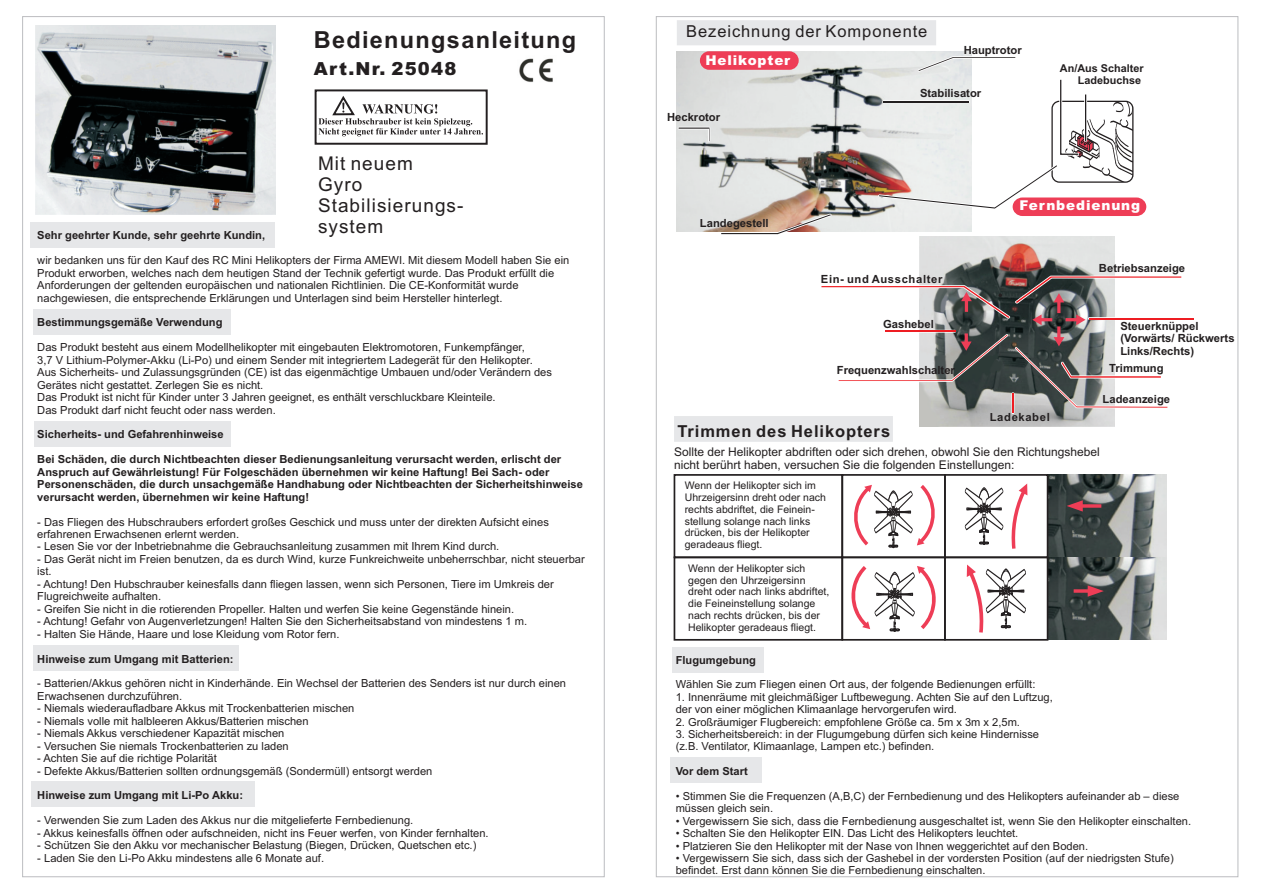
<style>
.page{position:relative;width:1263px;height:893px;background:#fff}
.page>*{position:absolute;margin:0;border:0;box-sizing:border-box;transform-origin:0 0}
.t1{font:700 23.55px "Arial";letter-spacing:.055em;color:#231f20}
.t2{font:18.9px/21.1px "Arial";letter-spacing:.055em;color:#231f20}
.t3{font:900 18px "Arial";letter-spacing:.065em;color:#231f20}
.t4{font:16.5px "Arial";letter-spacing:.055em;color:#231f20}
.t5{font:700 16.5px "Arial";letter-spacing:.055em;color:#231f20}
.t6{font:900 13.5px "Arial";letter-spacing:.065em;color:#fff}
.t7{font:12px/13.4px "Arial";color:#231f20}
.t8{font:700 11.25px/12.6px "Arial";color:#231f20}
.t9{font:700 11.25px "Arial";letter-spacing:.055em;color:#231f20}
.t10{font:11.1px/12.5px "Arial";color:#231f20}
.t11{font:700 11.1px/12.5px "Arial";color:#231f20}
.t12{font:700 10.8px/12.1px "Arial";color:#231f20;text-align:right}
.t13{font:10.5px/11.7px "Arial";color:#231f20}
</style>
<div class="page">
<img style="left:920px;top:236px;width:194px;height:40px">
<img style="left:1048px;top:475px;width:119px;height:165px">
<img style="left:677px;top:51px;width:294px;height:180px">
<div style="left:31px;top:222px;width:244px;height:25px;background:#e6e7e9"></div>
<div style="left:33px;top:309px;width:197px;height:26px;background:#e6e7e9"></div>
<div style="left:34px;top:421px;width:196px;height:25px;background:#e6e7e9"></div>
<div style="left:33px;top:646px;width:205px;height:25px;background:#e6e7e9"></div>
<div style="left:32px;top:782px;width:223px;height:25px;background:#e6e7e9"></div>
<div style="left:672px;top:648px;width:91px;height:25px;background:#e6e7e9"></div>
<div style="left:670px;top:757px;width:91px;height:26px;background:#e6e7e9"></div>
<svg style="left:851px;top:566px;width:85px;height:66px"></svg>
<svg style="left:854px;top:485px;width:81px;height:63px"></svg>
<svg style="left:964px;top:487px;width:39px;height:58px"></svg>
<svg style="left:1011px;top:483px;width:16px;height:66px"></svg>
<svg style="left:967px;top:565px;width:59px;height:68px"></svg>
<div style="left:674px;top:474px;width:169px;height:84px;border:2px solid #231f20"></div>
<div style="left:944px;top:474px;width:104px;height:84px;border:2px solid #231f20"></div>
<div style="left:841px;top:474px;width:105px;height:84px;border:2px solid #231f20"></div>
<div style="left:674px;top:556px;width:169px;height:85px;border:2px solid #231f20"></div>
<div style="left:841px;top:556px;width:105px;height:85px;border:2px solid #231f20"></div>
<div style="left:944px;top:556px;width:104px;height:85px;border:2px solid #231f20"></div>
<svg style="left:1067px;top:500px;width:34px;height:12px"></svg>
<svg style="left:1074px;top:585px;width:30px;height:12px"></svg>
<svg style="left:720px;top:214px;width:111px;height:21px;background:#c7ae9d"></svg>
<svg style="left:918px;top:56px;width:98px;height:16px"></svg>
<svg style="left:678px;top:127px;width:32px;height:15px"></svg>
<div style="left:700px;top:51px;width:99px;height:19px;background:#ee3d56;border-radius:9px"></div>
<svg style="left:878px;top:79px;width:268px;height:137px"></svg>
<div style="left:677px;top:20px;width:259px;height:25px;background:#e6e7e9"></div>
<svg style="left:674px;top:276px;width:520px;height:166px"></svg>
<div style="left:315px;top:89px;width:173px;height:56px;border:2px solid #231f20"></div>
<svg style="left:318px;top:96px;width:165px;height:40px"></svg>
<img style="left:519px;top:58px;width:34px;height:24px">
<img style="left:35px;top:26px;width:240px;height:189px">
<h1 class="t1" style="left:314px;top:31px;width:264px">Bedienungsanleitung</h1>
<h3 class="t3" style="left:314px;top:62px;width:144px">Art.Nr. 25048</h3>
<h2 class="t2" style="left:318px;top:154px;width:147px">Mit neuem<br>Gyro<br>Stabilisierungs&shy;system</h2>
<p class="t11" style="left:37px;top:230px;width:229px">Sehr geehrter Kunde, sehr geehrte Kundin,</p>
<p class="t10" style="left:37px;top:255px;width:533px">wir bedanken uns für den Kauf des RC Mini Helikopters der Firma AMEWI. Mit diesem Modell haben Sie ein Produkt erworben, welches nach dem heutigen Stand der Technik gefertigt wurde. Das Produkt erfüllt die Anforderungen der geltenden europäischen und nationalen Richtlinien. Die CE-Konformität wurde nachgewiesen, die entsprechende Erklärungen und Unterlagen sind beim Hersteller hinterlegt.</p>
<p class="t11" style="left:37px;top:317px;width:187px">Bestimmungsgemäße Verwendung</p>
<p class="t10" style="left:37px;top:342px;width:516px">Das Produkt besteht aus einem Modellhelikopter mit eingebauten Elektromotoren, Funkempfänger,<br>3,7 V Lithium-Polymer-Akku (Li-Po) und einem Sender mit integriertem Ladegerät für den Helikopter.<br>Aus Sicherheits- und Zulassungsgründen (CE) ist das eigenmächtige Umbauen und/oder Verändern des Gerätes nicht gestattet. Zerlegen Sie es nicht.<br>Das Produkt ist nicht für Kinder unter 3 Jahren geeignet, es enthält verschluckbare Kleinteile.<br>Das Produkt darf nicht feucht oder nass werden.</p>
<p class="t11" style="left:37px;top:429px;width:188px">Sicherheits- und Gefahrenhinweise</p>
<p class="t11" style="left:37px;top:454px;width:547px">Bei Schäden, die durch Nichtbeachten dieser Bedienungsanleitung verursacht werden, erlischt der Anspruch auf Gewährleistung! Für Folgeschäden übernehmen wir keine Haftung! Bei Sach- oder Personenschäden, die durch unsachgemäße Handhabung oder Nichtbeachten der Sicherheitshinweise verursacht werden, übernehmen wir keine Haftung!</p>
<p class="t10" style="left:37px;top:516px;width:513px">- Das Fliegen des Hubschraubers erfordert großes Geschick und muss unter der direkten Aufsicht eines erfahrenen Erwachsenen erlernt werden.</p>
<p class="t10" style="left:37px;top:541px;width:463px">- Lesen Sie vor der Inbetriebnahme die Gebrauchsanleitung zusammen mit Ihrem Kind durch.</p>
<p class="t10" style="left:37px;top:554px;width:549px">- Das Gerät nicht im Freien benutzen, da es durch Wind, kurze Funkreichweite unbeherrschbar, nicht steuerbar ist.</p>
<p class="t10" style="left:37px;top:579px;width:518px">- Achtung! Den Hubschrauber keinesfalls dann fliegen lassen, wenn sich Personen, Tiere im Umkreis der<br>Flugreichweite aufhalten.</p>
<p class="t10" style="left:37px;top:604px;width:478px">- Greifen Sie nicht in die rotierenden Propeller. Halten und werfen Sie keine Gegenstände hinein.</p>
<p class="t10" style="left:37px;top:616px;width:491px">- Achtung! Gefahr von Augenverletzungen! Halten Sie den Sicherheitsabstand von mindestens 1 m.</p>
<p class="t10" style="left:37px;top:628px;width:304px">- Halten Sie Hände, Haare und lose Kleidung vom Rotor fern.</p>
<p class="t11" style="left:37px;top:653px;width:198px">Hinweise zum Umgang mit Batterien:</p>
<p class="t10" style="left:37px;top:678px;width:530px">- Batterien/Akkus gehören nicht in Kinderhände. Ein Wechsel der Batterien des Senders ist nur durch einen<br>Erwachsenen durchzuführen.</p>
<p class="t10" style="left:37px;top:703px;width:319px">- Niemals wiederaufladbare Akkus mit Trockenbatterien mischen</p>
<p class="t10" style="left:37px;top:716px;width:273px">- Niemals volle mit halbleeren Akkus/Batterien mischen</p>
<p class="t10" style="left:37px;top:728px;width:249px">- Niemals Akkus verschiedener Kapazität mischen</p>
<p class="t10" style="left:37px;top:740px;width:253px">- Versuchen Sie niemals Trockenbatterien zu laden</p>
<p class="t10" style="left:37px;top:753px;width:181px">- Achten Sie auf die richtige Polarität</p>
<p class="t10" style="left:37px;top:765px;width:397px">- Defekte Akkus/Batterien sollten ordnungsgemäß (Sondermüll) entsorgt werden</p>
<p class="t11" style="left:37px;top:790px;width:207px">Hinweise zum Umgang mit Li-Po Akku:</p>
<p class="t10" style="left:37px;top:815px;width:377px">- Verwenden Sie zum Laden des Akkus nur die mitgelieferte Fernbedienung.</p>
<p class="t10" style="left:37px;top:828px;width:453px">- Akkus keinesfalls öffnen oder aufschneiden, nicht ins Feuer werfen, von Kinder fernhalten.</p>
<p class="t10" style="left:37px;top:840px;width:441px">- Schützen Sie den Akku vor mechanischer Belastung (Biegen, Drücken, Quetschen etc.)</p>
<p class="t10" style="left:37px;top:853px;width:288px">- Laden Sie den Li-Po Akku mindestens alle 6 Monate auf.</p>
<h3 class="t4" style="left:686px;top:25px;width:243px">Bezeichnung der Komponente</h3>
<p class="t6" style="left:705px;top:55px;width:86px">Helikopter</p>
<p class="t8" style="left:964px;top:45px;width:60px">Hauptrotor</p>
<p class="t8" style="left:920px;top:87px;width:63px">Stabilisator</p>
<p class="t8" style="left:667px;top:112px;width:55px">Heckrotor</p>
<p class="t12" style="left:1060px;top:63px;width:85px">An/Aus Schalter<br>Ladebuchse</p>
<p class="t8" style="left:700px;top:218px;width:70px">Landegestell</p>
<p class="t9" style="left:821px;top:275px;width:123px">Ein- und Ausschalter</p>
<p class="t8" style="left:883px;top:319px;width:52px">Gashebel</p>
<p class="t8" style="left:837px;top:365px;width:120px">Frequenzwahlschalter</p>
<p class="t6" style="left:1019px;top:201px;width:122px">Fernbedienung</p>
<p class="t8" style="left:1099px;top:262px;width:88px">Betriebsanzeige</p>
<p class="t9" style="left:990px;top:412px;width:62px">Ladekabel</p>
<p class="t8" style="left:1120px;top:320px;width:116px">Steuerknüppel (Vorwärts/ Rückwerts<br>Links/Rechts)</p>
<p class="t8" style="left:1102px;top:394px;width:69px">Ladeanzeige</p>
<p class="t8" style="left:1109px;top:363px;width:56px">Trimmung</p>
<h3 class="t5" style="left:677px;top:425px;width:214px">Trimmen des Helikopters</h3>
<p class="t7" style="left:674px;top:446px;width:427px">Sollte der Helikopter abdriften oder sich drehen, obwohl Sie den Richtungshebel nicht berührt haben, versuchen Sie die folgenden Einstellungen:</p>
<p class="t13" style="left:685px;top:481px;width:143px">Wenn der Helikopter sich im<br>Uhrzeigersinn dreht oder nach rechts abdriftet, die Feinein&shy;stellung solange nach links drücken, bis der Helikopter geradeaus fliegt.</p>
<p class="t13" style="left:688px;top:563px;width:143px">Wenn der Helikopter sich gegen den Uhrzeigersinn dreht oder nach links abdriftet, die Feineinstellung solange nach rechts drücken, bis der<br>Helikopter geradeaus fliegt.</p>
<p class="t11" style="left:676px;top:654px;width:82px">Flugumgebung</p>
<p class="t10" style="left:676px;top:679px;width:361px">Wählen Sie zum Fliegen einen Ort aus, der folgende Bedienungen erfüllt:</p>
<p class="t10" style="left:676px;top:692px;width:379px">1. Innenräume mit gleichmäßiger Luftbewegung. Achten Sie auf den Luftzug, der von einer möglichen Klimaanlage hervorgerufen wird.</p>
<p class="t10" style="left:676px;top:716px;width:346px">2. Großräumiger Flugbereich: empfohlene Größe ca. 5m x 3m x 2,5m.</p>
<p class="t10" style="left:676px;top:729px;width:365px">3. Sicherheitsbereich: in der Flugumgebung dürfen sich keine Hindernisse (z.B. Ventilator, Klimaanlage, Lampen etc.) befinden.</p>
<p class="t11" style="left:676px;top:766px;width:73px">Vor dem Start</p>
<p class="t10" style="left:676px;top:791px;width:505px">• Stimmen Sie die Frequenzen (A,B,C) der Fernbedienung und des Helikopters aufeinander ab – diese müssen gleich sein.</p>
<p class="t10" style="left:676px;top:816px;width:517px">• Vergewissern Sie sich, dass die Fernbedienung ausgeschaltet ist, wenn Sie den Helikopter einschalten.</p>
<p class="t10" style="left:676px;top:828px;width:344px">• Schalten Sie den Helikopter EIN. Das Licht des Helikopters leuchtet.</p>
<p class="t10" style="left:676px;top:840px;width:414px">• Platzieren Sie den Helikopter mit der Nase von Ihnen weggerichtet auf den Boden.</p>
<p class="t10" style="left:676px;top:853px;width:500px">• Vergewissern Sie sich, dass sich der Gashebel in der vordersten Position (auf der niedrigsten Stufe) befindet. Erst dann können Sie die Fernbedienung einschalten.</p>
</div>
